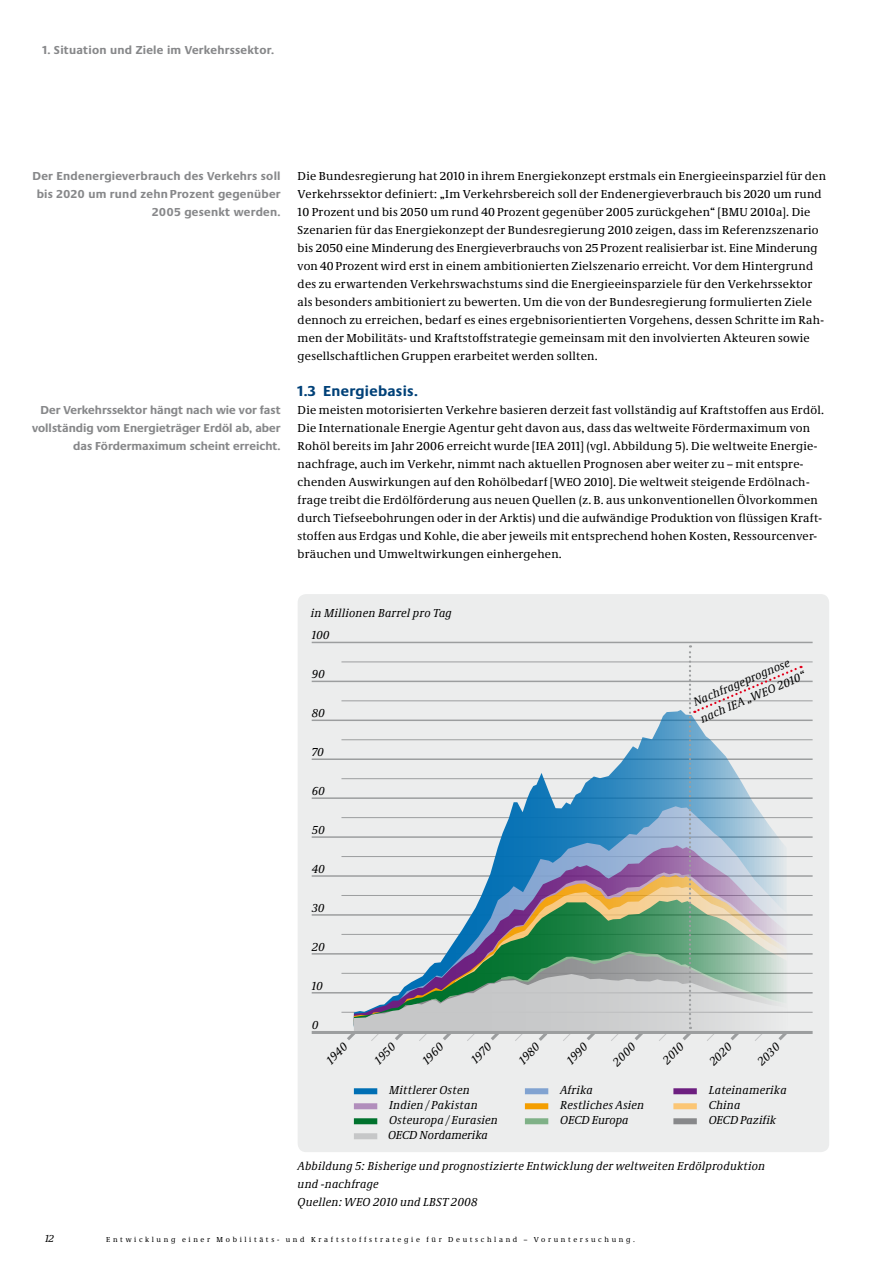
<style>
.page{position:relative;width:893px;height:1263px;background:#fff}
.page>*{position:absolute;margin:0;border:0;box-sizing:border-box;transform-origin:0 0}
.t1{font:700 15px "Neue Praxis";letter-spacing:.02em;color:#004178}
.t2{font:12px/18px "Neue Demos";letter-spacing:.02em;color:#000}
.t3{font:italic 12px/18px "Neue Demos";letter-spacing:.02em;color:#000}
.t4{font:700 12px/18px "Neue Praxis";letter-spacing:.02em;color:#87888a;text-align:right}
.t5{font:700 12px/18px "Neue Praxis";color:#87888a;text-align:right}
.t6{font:italic 12px "Neue Demos";color:#000}
.t7{font:italic 10.5px "Neue Demos";color:#000}
.t8{font:7.5px "Neue Demos";letter-spacing:.35em;color:#000}
</style>
<div class="page">
<div style="left:298px;top:594px;width:531px;height:558px;background:#eceded;border-radius:9px"></div>
<hr style="left:312px;top:992px;width:501px;height:1px;background:#9c9e9f">
<hr style="left:341px;top:973px;width:472px;height:1px;background:#9c9e9f">
<hr style="left:312px;top:953px;width:501px;height:1px;background:#9c9e9f">
<hr style="left:341px;top:1012px;width:472px;height:1px;background:#9c9e9f">
<hr style="left:341px;top:934px;width:472px;height:1px;background:#9c9e9f">
<hr style="left:312px;top:914px;width:501px;height:2px;background:#9c9e9f">
<hr style="left:341px;top:895px;width:472px;height:1px;background:#9c9e9f">
<hr style="left:312px;top:875px;width:501px;height:2px;background:#9c9e9f">
<hr style="left:341px;top:856px;width:472px;height:1px;background:#9c9e9f">
<hr style="left:341px;top:817px;width:472px;height:1px;background:#9c9e9f">
<hr style="left:341px;top:778px;width:472px;height:1px;background:#9c9e9f">
<hr style="left:341px;top:739px;width:472px;height:1px;background:#9c9e9f">
<hr style="left:341px;top:701px;width:472px;height:1px;background:#9c9e9f">
<hr style="left:341px;top:662px;width:472px;height:1px;background:#9c9e9f">
<hr style="left:312px;top:836px;width:501px;height:2px;background:#9c9e9f">
<hr style="left:312px;top:797px;width:501px;height:2px;background:#9c9e9f">
<hr style="left:312px;top:758px;width:501px;height:2px;background:#9c9e9f">
<hr style="left:312px;top:719px;width:501px;height:2px;background:#9c9e9f">
<hr style="left:312px;top:681px;width:501px;height:1px;background:#9c9e9f">
<hr style="left:312px;top:642px;width:501px;height:1px;background:#9c9e9f">
<div style="left:354px;top:1088px;width:23px;height:6px;background:#006fb4"></div>
<div style="left:525px;top:1088px;width:23px;height:6px;background:#81a3d1"></div>
<div style="left:673px;top:1088px;width:24px;height:6px;background:#6d1f80"></div>
<div style="left:354px;top:1103px;width:23px;height:6px;background:#b18ebc"></div>
<div style="left:525px;top:1103px;width:23px;height:6px;background:#f49e00"></div>
<div style="left:673px;top:1103px;width:24px;height:6px;background:#fbc675"></div>
<div style="left:354px;top:1118px;width:23px;height:6px;background:#00722d"></div>
<div style="left:525px;top:1118px;width:23px;height:6px;background:#7fb187"></div>
<div style="left:673px;top:1118px;width:24px;height:6px;background:#87888a"></div>
<div style="left:354px;top:1133px;width:23px;height:6px;background:#c6c7c8"></div>
<hr style="left:312px;top:1031px;width:501px;height:3px;background:#9c9e9f">
<svg style="left:344px;top:645px;width:457px;height:396px"></svg>
<p class="t4" style="left:43px;top:41px;width:233px">1. Situation und Ziele im Verkehrssektor.</p>
<p class="t4" style="left:33px;top:167px;width:250px">Der Endenergieverbrauch des Verkehrs soll bis 2020 um rund zehn Prozent gegenüber<br>2005 gesenkt werden.</p>
<p class="t5" style="left:32px;top:401px;width:250px">Der Verkehrssektor hängt nach wie vor fast vollständig vom Energieträger Erdöl ab, aber das Fördermaximum scheint erreicht.</p>
<p class="t2" style="left:298px;top:167px;width:530px">Die Bundesregierung hat 2010 in ihrem Energiekonzept erstmals ein Energieeinsparziel für den Verkehrssektor definiert: „Im Verkehrsbereich soll der Endenergieverbrauch bis 2020 um rund 10 Prozent und bis 2050 um rund 40 Prozent gegenüber 2005 zurückgehen“ [BMU 2010a]. Die Szenarien für das Energiekonzept der Bundesregierung 2010 zeigen, dass im Referenzszenario bis 2050 eine Minderung des Energieverbrauchs von 25 Prozent realisierbar ist. Eine Minderung von 40 Prozent wird erst in einem ambitionierten Zielszenario erreicht. Vor dem Hintergrund des zu erwartenden Verkehrswachstums sind die Energieeinsparziele für den Verkehrssektor als besonders ambitioniert zu bewerten. Um die von der Bundesregierung formulierten Ziele dennoch zu erreichen, bedarf es eines ergebnisorientierten Vorgehens, dessen Schritte im Rah&shy;men der Mobilitäts- und Kraftstoffstrategie gemeinsam mit den involvierten Akteuren sowie gesellschaftlichen Gruppen erarbeitet werden sollten.</p>
<p class="t1" style="left:298px;top:382px;width:122px">1.3 Energiebasis.</p>
<p class="t2" style="left:298px;top:401px;width:528px">Die meisten motorisierten Verkehre basieren derzeit fast vollständig auf Kraftstoffen aus Erdöl.<br>Die Internationale Energie Agentur geht davon aus, dass das weltweite Fördermaximum von Rohöl bereits im Jahr 2006 erreicht wurde [IEA 2011] (vgl. Abbildung 5). Die weltweite Energie&shy;nachfrage, auch im Verkehr, nimmt nach aktuellen Prognosen aber weiter zu – mit entspre&shy;chenden Auswirkungen auf den Rohölbedarf [WEO 2010]. Die weltweit steigende Erdölnach&shy;frage treibt die Erdölförderung aus neuen Quellen (z. B. aus unkonventionellen Ölvorkommen durch Tiefseebohrungen oder in der Arktis) und die aufwändige Produktion von flüssigen Kraft&shy;stoffen aus Erdgas und Kohle, die aber jeweils mit entsprechend hohen Kosten, Ressourcenver&shy;bräuchen und Umweltwirkungen einhergehen.</p>
<p class="t3" style="left:311px;top:603px;width:142px;line-height:21.3px">in Millionen Barrel pro Tag<br>100</p>
<p class="t3" style="left:312px;top:665px;width:15px">90</p>
<p class="t3" style="left:312px;top:704px;width:15px">80</p>
<p class="t3" style="left:312px;top:743px;width:14px">70</p>
<p class="t3" style="left:312px;top:782px;width:15px">60</p>
<p class="t3" style="left:312px;top:821px;width:15px">50</p>
<p class="t3" style="left:312px;top:860px;width:15px">40</p>
<p class="t3" style="left:312px;top:899px;width:14px">30</p>
<p class="t3" style="left:312px;top:938px;width:15px">20</p>
<p class="t3" style="left:312px;top:977px;width:13px">10</p>
<p class="t3" style="left:312px;top:1016px;width:8px">0</p>
<p class="t3" style="left:690px;top:694px;width:114px;rotate:-23deg">Nachfrageprognose nach IEA „WEO 2010“</p>
<p class="t3" style="left:322px;top:1055px;width:26px;rotate:-45deg">1940</p>
<p class="t3" style="left:370px;top:1055px;width:26px;rotate:-45deg">1950</p>
<p class="t3" style="left:418px;top:1055px;width:26px;rotate:-45deg">1960</p>
<p class="t3" style="left:467px;top:1054px;width:25px;rotate:-45deg">1970</p>
<p class="t3" style="left:514px;top:1055px;width:26px;rotate:-45deg">1980</p>
<p class="t3" style="left:562px;top:1055px;width:26px;rotate:-45deg">1990</p>
<p class="t3" style="left:608px;top:1057px;width:28px;rotate:-45deg">2000</p>
<p class="t3" style="left:658px;top:1055px;width:26px;rotate:-45deg">2010</p>
<p class="t3" style="left:705px;top:1057px;width:28px;rotate:-45deg">2020</p>
<p class="t3" style="left:753px;top:1057px;width:28px;rotate:-45deg">2030</p>
<p class="t3" style="left:389px;top:1081px;width:82px">Mittlerer Osten</p>
<p class="t3" style="left:560px;top:1081px;width:34px">Afrika</p>
<p class="t3" style="left:709px;top:1081px;width:79px">Lateinamerika</p>
<p class="t3" style="left:389px;top:1096px;width:90px">Indien / Pakistan</p>
<p class="t3" style="left:560px;top:1096px;width:86px">Restliches Asien</p>
<p class="t3" style="left:709px;top:1096px;width:33px">China</p>
<p class="t3" style="left:389px;top:1111px;width:110px">Osteuropa / Eurasien</p>
<p class="t6" style="left:560px;top:1113px;width:70px">OECD Europa</p>
<p class="t6" style="left:709px;top:1113px;width:69px">OECD Pazifik</p>
<p class="t6" style="left:388px;top:1128px;width:101px">OECD Nordamerika</p>
<p class="t3" style="left:298px;top:1157px;width:469px">Abbildung 5: Bisherige und prognostizierte Entwicklung der weltweiten Erdölproduktion und -nachfrage<br>Quellen: WEO 2010 und LBST 2008</p>
<p class="t7" style="left:45px;top:1232px;width:11px">12</p>
<p class="t8" style="left:106px;top:1235px;width:530px">Entwicklung einer Mobilitäts- und Kraftstoffstrategie für Deutschland – Voruntersuchung.</p>
</div>
